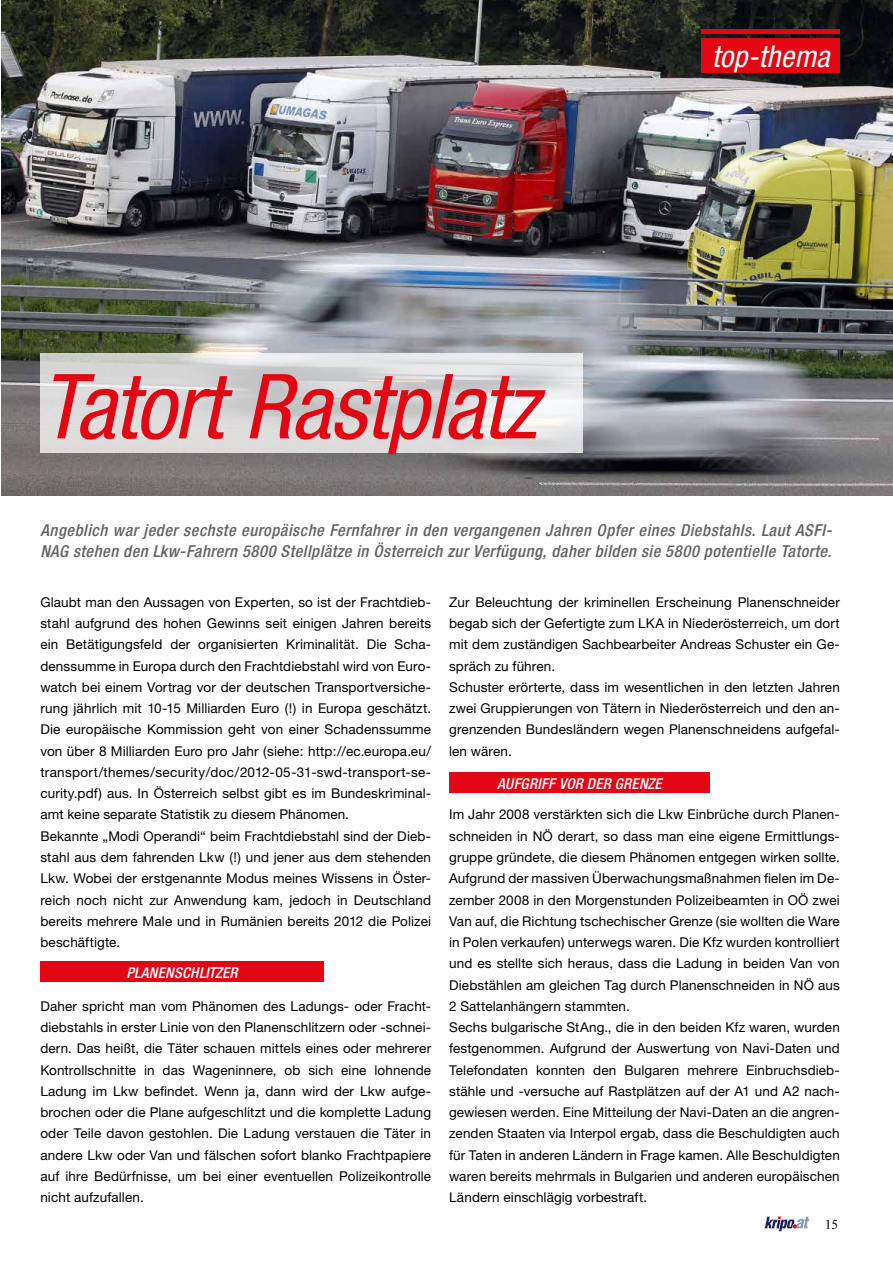
<style>
.page{position:relative;width:893px;height:1263px;background:#fff}
.page>*{position:absolute;margin:0;border:0;box-sizing:border-box;transform-origin:0 0}
.t1{font:italic condensed 90px "Helvetica Neue";letter-spacing:-.02em;color:#e30613}
.t2{font:italic condensed 30px "Helvetica Neue";letter-spacing:.01em;color:#fff}
.t3{font:italic 500 condensed 16.5px/21px "Helvetica Neue";letter-spacing:.03em;color:#646363}
.t4{font:italic 500 condensed 15px "Helvetica Neue";letter-spacing:.015em;color:#fff}
.t5{font:13.5px/21.3px "Helvetica Neue";letter-spacing:.01em;color:#000}
.t6{font:13.5px "Times New Roman";color:#000}
</style>
<div class="page">
<svg style="left:764px;top:1216px;width:46px;height:15px"></svg>
<img style="left:1px;top:0;width:892px;height:495px">
<div style="left:40px;top:962px;width:284px;height:20px;background:#e30613"></div>
<div style="left:449px;top:772px;width:261px;height:21px;background:#e30613"></div>
<svg style="left:40px;top:353px;width:543px;height:100px;background:#dadada"></svg>
<hr style="left:702px;top:30px;width:138px;height:4px;background:#e30613">
<div style="left:702px;top:38px;width:138px;height:34px;background:#e30613"></div>
<h1 class="t1" style="left:40px;top:354px;width:499px">Tatort Rastplatz</h1>
<h2 class="t2" style="left:712px;top:39px;width:119px">top-thema</h2>
<p class="t3" style="left:40px;top:519px;width:793px">Angeblich war jeder sechste europäische Fernfahrer in den vergangenen Jahren Opfer eines Diebstahls. Laut ASFI-<br>NAG stehen den Lkw-Fahrern 5800 Stellplätze in Österreich zur Verfügung, daher bilden sie 5800 potentielle Tatorte.</p>
<p class="t5" style="left:40px;top:591px;width:392px">Glaubt man den Aussagen von Experten, so ist der Frachtdieb&shy;stahl aufgrund des hohen Gewinns seit einigen Jahren bereits ein Betätigungsfeld der organisierten Kriminalität. Die Scha&shy;denssumme in Europa durch den Frachtdiebstahl wird von Euro&shy;watch bei einem Vortrag vor der deutschen Transportversiche&shy;rung jährlich mit 10-15 Milliarden Euro (!) in Europa geschätzt.<br>Die europäische Kommission geht von einer Schadenssumme von über 8 Milliarden Euro pro Jahr (siehe: http://ec.europa.eu/ transport/themes/security/doc/2012-05-31-swd-transport-se&shy;curity.pdf) aus. In Österreich selbst gibt es im Bundeskriminal&shy;amt keine separate Statistik zu diesem Phänomen.<br>Bekannte „Modi Operandi“ beim Frachtdiebstahl sind der Dieb&shy;stahl aus dem fahrenden Lkw (!) und jener aus dem stehenden Lkw. Wobei der erstgenannte Modus meines Wissens in Öster&shy;reich noch nicht zur Anwendung kam, jedoch in Deutschland bereits mehrere Male und in Rumänien bereits 2012 die Polizei beschäftigte.</p>
<p class="t4" style="left:126px;top:963px;width:113px">PLANENSCHLITZER</p>
<p class="t5" style="left:40px;top:995px;width:392px;text-align:justify">Daher spricht man vom Phänomen des Ladungs- oder Fracht&shy;diebstahls in erster Linie von den Planenschlitzern oder -schnei&shy;dern. Das heißt, die Täter schauen mittels eines oder mehrerer Kontrollschnitte in das Wageninnere, ob sich eine lohnende Ladung im Lkw befindet. Wenn ja, dann wird der Lkw aufge&shy;brochen oder die Plane aufgeschlitzt und die komplette Ladung oder Teile davon gestohlen. Die Ladung verstauen die Täter in andere Lkw oder Van und fälschen sofort blanko Frachtpapiere auf ihre Bedürfnisse, um bei einer eventuellen Polizeikontrolle nicht aufzufallen.</p>
<p class="t5" style="left:449px;top:591px;width:392px">Zur Beleuchtung der kriminellen Erscheinung Planenschneider begab sich der Gefertigte zum LKA in Niederösterreich, um dort mit dem zuständigen Sachbearbeiter Andreas Schuster ein Ge&shy;spräch zu führen.<br>Schuster erörterte, dass im wesentlichen in den letzten Jahren zwei Gruppierungen von Tätern in Niederösterreich und den an&shy;grenzenden Bundesländern wegen Planenschneidens aufgefal&shy;len wären.</p>
<p class="t4" style="left:497px;top:774px;width:166px">AUFGRIFF VOR DER GRENZE</p>
<p class="t5" style="left:449px;top:804px;width:392px">Im Jahr 2008 verstärkten sich die Lkw Einbrüche durch Planen&shy;schneiden in NÖ derart, so dass man eine eigene Ermittlungs&shy;gruppe gründete, die diesem Phänomen entgegen wirken sollte.<br>Aufgrund der massiven Überwachungsmaßnahmen fielen im De&shy;zember 2008 in den Morgenstunden Polizeibeamten in OÖ zwei Van auf, die Richtung tschechischer Grenze (sie wollten die Ware in Polen verkaufen) unterwegs waren. Die Kfz wurden kontrolliert und es stellte sich heraus, dass die Ladung in beiden Van von Diebstählen am gleichen Tag durch Planenschneiden in NÖ aus 2 Sattelanhängern stammten.<br>Sechs bulgarische StAng., die in den beiden Kfz waren, wurden festgenommen. Aufgrund der Auswertung von Navi-Daten und Telefondaten konnten den Bulgaren mehrere Einbruchsdieb&shy;stähle und -versuche auf Rastplätzen auf der A1 und A2 nach&shy;gewiesen werden. Eine Mitteilung der Navi-Daten an die angren&shy;zenden Staaten via Interpol ergab, dass die Beschuldigten auch für Taten in anderen Ländern in Frage kamen. Alle Beschuldigten waren bereits mehrmals in Bulgarien und anderen europäischen Ländern einschlägig vorbestraft.</p>
<p class="t6" style="left:825px;top:1215px;width:15px">15</p>
</div>
